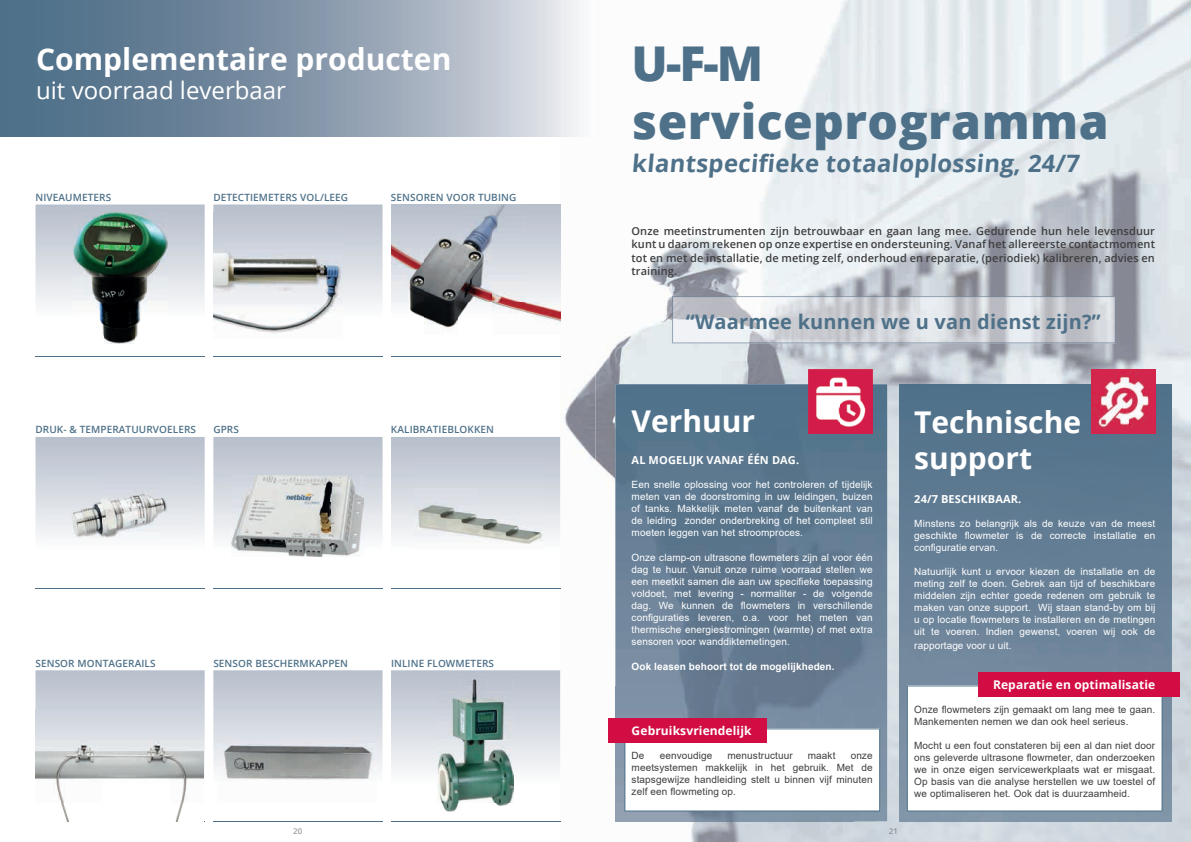
<style>
.page{position:relative;width:1191px;height:842px;background:#fff}
.page>*{position:absolute;margin:0;border:0;box-sizing:border-box;transform-origin:0 0}
.t1{font:800 48px/57.6px "Open Sans";letter-spacing:.01em;color:#4e7189}
.t2{font:700 30px/36px "Open Sans";color:#fff}
.t3{font:700 24px "Open Sans";color:#4e7189}
.t4{font:24px "Open Sans";color:#fff}
.t5{font:700 20px "Open Sans";letter-spacing:.01em;color:#4e7189}
.t6{font:700 12px "Open Sans";letter-spacing:.01em;color:#fff}
.t7{font:600 11px/13.2px "Open Sans";letter-spacing:.01em;color:#3e3e3f;text-align:justify}
.t8{font:700 11px "Open Sans";letter-spacing:.01em;color:#fff}
.t9{font:10px/12px "Arial";letter-spacing:.01em;color:#fff;text-align:justify}
.t10{font:10px/12px "Arial";letter-spacing:.01em;color:#3e3e3f;text-align:justify}
.t11{font:600 10px "Open Sans";letter-spacing:.01em;color:#4e7189}
.t12{font:700 10px "Arial";letter-spacing:.01em;color:#fff}
.t13{font:600 8px "Open Sans";color:#9d9fa2}
</style>
<div class="page">
<img style="left:560px;top:0;width:22px;height:822px">
<svg style="left:0;top:0;width:560px;height:137px;background:#8598ab"></svg>
<img style="left:36px;top:670px;width:169px;height:96px">
<img style="left:213px;top:670px;width:169px;height:105px">
<img style="left:391px;top:670px;width:169px;height:129px">
<img style="left:36px;top:437px;width:169px;height:101px">
<svg style="left:213px;top:437px;width:169px;height:120px;background:#cdd2db"></svg>
<svg style="left:391px;top:437px;width:169px;height:105px;background:#cbd1d9"></svg>
<hr style="left:391px;top:821px;width:169px;height:1px;background:#4e7189">
<hr style="left:213px;top:821px;width:169px;height:1px;background:#4e7189">
<hr style="left:36px;top:821px;width:169px;height:1px;background:#4e7189">
<hr style="left:391px;top:588px;width:169px;height:1px;background:#4e7189">
<hr style="left:213px;top:588px;width:169px;height:1px;background:#4e7189">
<hr style="left:36px;top:588px;width:169px;height:1px;background:#4e7189">
<svg style="left:213px;top:205px;width:169px;height:101px;background:#ced4dc"></svg>
<svg style="left:36px;top:205px;width:169px;height:139px"></svg>
<hr style="left:391px;top:356px;width:169px;height:1px;background:#4e7189">
<hr style="left:213px;top:356px;width:169px;height:1px;background:#4e7189">
<hr style="left:36px;top:356px;width:169px;height:1px;background:#4e7189">
<img style="left:1085px;top:0;width:106px;height:386px">
<img style="left:595px;top:245px;width:455px;height:141px">
<img style="left:1050px;top:245px;width:36px;height:139px">
<img style="left:595px;top:386px;width:35px;height:436px">
<img style="left:876px;top:386px;width:34px;height:456px">
<img style="left:1156px;top:386px;width:35px;height:456px">
<img style="left:630px;top:821px;width:246px;height:21px">
<img style="left:615px;top:384px;width:204px;height:437px">
<img style="left:853px;top:384px;width:34px;height:437px">
<img style="left:819px;top:433px;width:34px;height:388px">
<img style="left:899px;top:384px;width:272px;height:437px">
<img style="left:391px;top:205px;width:169px;height:125px">
<img style="left:73px;top:213px;width:94px;height:130px">
<img style="left:213px;top:212px;width:130px;height:122px">
<img style="left:44px;top:449px;width:147px;height:89px">
<img style="left:232px;top:476px;width:132px;height:80px">
<img style="left:437px;top:679px;width:76px;height:132px">
<img style="left:414px;top:458px;width:128px;height:86px">
<img style="left:36px;top:709px;width:168px;height:112px">
<img style="left:217px;top:705px;width:159px;height:76px">
<img style="left:561px;top:361px;width:34px;height:132px">
<svg style="left:907px;top:685px;width:255px;height:126px"></svg>
<svg style="left:624px;top:728px;width:256px;height:83px"></svg>
<img style="left:809px;top:370px;width:63px;height:63px">
<img style="left:1091px;top:370px;width:64px;height:63px">
<div style="left:978px;top:672px;width:201px;height:24px;background:#d20d44"></div>
<div style="left:608px;top:719px;width:159px;height:24px;background:#d20d44"></div>
<img style="left:672px;top:296px;width:443px;height:47px">
<svg style="left:889px;top:828px;width:7px;height:6px"></svg>
<h2 class="t2" style="left:36px;top:41px;width:417px">Complementaire producten</h2>
<h3 class="t4" style="left:36px;top:74px;width:251px">uit voorraad leverbaar</h3>
<p class="t11" style="left:35px;top:190px;width:77px">NIVEAUMETERS</p>
<p class="t11" style="left:213px;top:190px;width:136px">DETECTIEMETERS VOL/LEEG</p>
<p class="t11" style="left:391px;top:190px;width:127px">SENSOREN VOOR TUBING</p>
<p class="t11" style="left:35px;top:423px;width:162px">DRUK- &amp; TEMPERATUURVOELERS</p>
<p class="t11" style="left:213px;top:422px;width:27px">GPRS</p>
<p class="t11" style="left:391px;top:422px;width:105px">KALIBRATIEBLOKKEN</p>
<p class="t11" style="left:35px;top:656px;width:122px">SENSOR MONTAGERAILS</p>
<p class="t11" style="left:213px;top:656px;width:136px">SENSOR BESCHERMKAPPEN</p>
<p class="t11" style="left:391px;top:656px;width:104px">INLINE FLOWMETERS</p>
<p class="t13" style="left:293px;top:826px;width:11px">20</p>
<h1 class="t1" style="left:631px;top:32px;width:478px">U-F-M serviceprogramma</h1>
<h3 class="t3" style="left:631px;top:146px;width:452px">klantspecifieke totaaloplossing, 24/7</h3>
<p class="t7" style="left:631px;top:224px;width:525px">Onze meetinstrumenten zijn betrouwbaar en gaan lang mee. Gedurende hun hele levensduur kunt u daarom rekenen op onze expertise en ondersteuning. Vanaf het allereerste contactmoment tot en met de installatie, de meting zelf, onderhoud en reparatie, (periodiek) kalibreren, advies en training.</p>
<h3 class="t5" style="left:686px;top:308px;width:416px">“Waarmee kunnen we u van dienst zijn?”</h3>
<h2 class="t2" style="left:631px;top:402px;width:125px">Verhuur</h2>
<p class="t8" style="left:631px;top:453px;width:169px">AL MOGELIJK VANAF ÉÉN DAG.</p>
<p class="t9" style="left:631px;top:479px;width:242px">Een snelle oplossing voor het controleren of tijdelijk meten van de doorstroming in uw leidingen, buizen of tanks. Makkelijk meten vanaf de buitenkant van de leiding zonder onderbreking of het compleet stil moeten leggen van het stroomproces.</p>
<p class="t9" style="left:631px;top:551px;width:242px">Onze clamp-on ultrasone flowmeters zijn al voor één dag te huur. Vanuit onze ruime voorraad stellen we een meetkit samen die aan uw specifieke toepassing voldoet, met levering - normaliter - de volgende dag. We kunnen de flowmeters in verschillende configuraties leveren, o.a. voor het meten van thermische energiestromingen (warmte) of met extra sensoren voor wanddiktemetingen.</p>
<p class="t12" style="left:631px;top:659px;width:204px">Ook leasen behoort tot de mogelijkheden.</p>
<p class="t6" style="left:631px;top:722px;width:121px">Gebruiksvriendelijk</p>
<p class="t10" style="left:631px;top:750px;width:14px">De</p>
<p class="t10" style="left:659px;top:750px;width:54px">eenvoudige</p>
<p class="t10" style="left:727px;top:750px;width:67px">menustructuur</p>
<p class="t10" style="left:808px;top:750px;width:29px">maakt</p>
<p class="t10" style="left:631px;top:750px;width:242px;text-indent:219px">onze meetsystemen makkelijk in het gebruik. Met de stapsgewijze handleiding stelt u binnen vijf minuten zelf een flowmeting op.</p>
<h2 class="t2" style="left:914px;top:404px;width:168px">Technische support</h2>
<p class="t8" style="left:914px;top:492px;width:108px">24/7 BESCHIKBAAR.</p>
<p class="t9" style="left:914px;top:518px;width:242px">Minstens zo belangrijk als de keuze van de meest geschikte flowmeter is de correcte installatie en configuratie ervan.</p>
<p class="t9" style="left:914px;top:566px;width:242px">Natuurlijk kunt u ervoor kiezen de installatie en de meting zelf te doen. Gebrek aan tijd of beschikbare middelen zijn echter goede redenen om gebruik te maken van onze support. Wij staan stand-by om bij u op locatie flowmeters te installeren en de metingen uit te voeren. Indien gewenst, voeren wij ook de</p>
<p class="t9" style="left:914px;top:639px;width:99px">rapportage voor u uit.</p>
<p class="t6" style="left:993px;top:676px;width:164px">Reparatie en optimalisatie</p>
<p class="t10" style="left:914px;top:703px;width:242px">Onze flowmeters zijn gemaakt om lang mee te gaan.<br>Mankementen nemen we dan ook heel serieus.</p>
<p class="t10" style="left:914px;top:739px;width:242px">Mocht u een fout constateren bij een al dan niet door ons geleverde ultrasone flowmeter, dan onderzoeken we in onze eigen servicewerkplaats wat er misgaat.<br>Op basis van die analyse herstellen we uw toestel of we optimaliseren het. Ook dat is duurzaamheid.</p>
</div>
